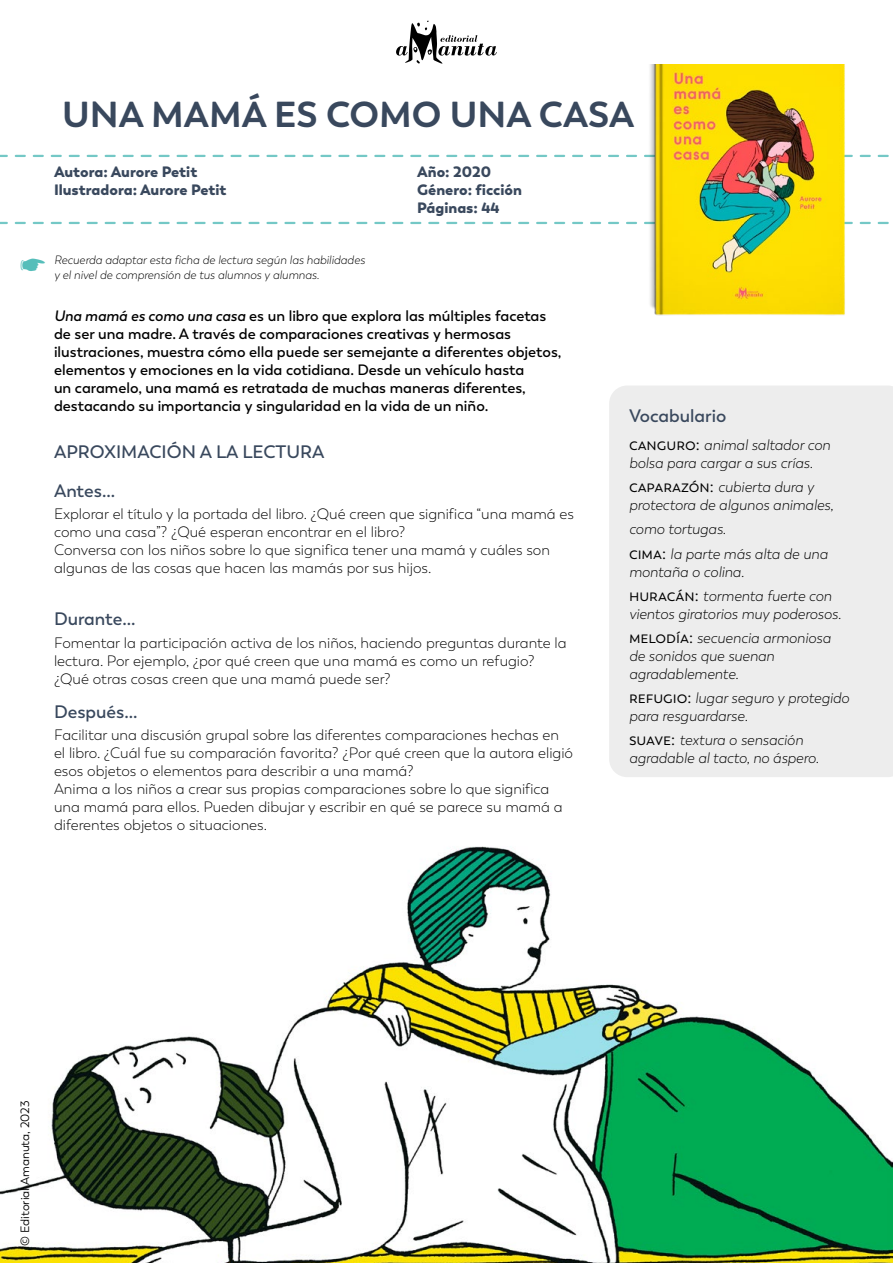
<style>
.page{position:relative;width:893px;height:1263px;background:#fff}
.page>*{position:absolute;margin:0;border:0;box-sizing:border-box;transform-origin:0 0}
.t1{font:700 36px "Boston";color:#39485d}
.t2{font:600 18px/38.5px "Boston";color:#39485d}
.t3{font:300 15px/18px "Boston";color:#000}
.t4{font:italic 300 15px/18px "Boston";color:#000}
.t5{font:600 15px/18px "Boston";color:#000}
.t6{font:900 15px/18px "Boston";color:#39485d}
.t7{font:italic 300 12px/14.4px "Boston";color:#000}
.t8{font:12px "Boston";letter-spacing:-.005em;color:#000}
.s1{font-style:italic}
.s2{font-weight:400;font-style:normal;font-size:16.5px}
</style>
<div class="page">
<img style="left:0;top:846px;width:893px;height:417px">
<svg style="left:396px;top:21px;width:101px;height:43px"></svg>
<svg style="left:0;top:222px;width:575px;height:2px"></svg>
<svg style="left:0;top:155px;width:575px;height:2px"></svg>
<div style="left:609px;top:386px;width:284px;height:391px;background:#ededed"></div>
<img style="left:575px;top:65px;width:314px;height:251px">
<h1 class="t1" style="left:62px;top:93px;width:574px">UNA MAMÁ ES COMO UNA CASA</h1>
<p class="t6" style="left:54px;top:163px;width:174px">Autora: Aurore Petit<br>Ilustradora: Aurore Petit</p>
<p class="t6" style="left:417px;top:163px;width:106px">Año: 2020<br>Género: ficción<br>Páginas: 44</p>
<p class="t7" style="left:54px;top:253px;width:312px">Recuerda adaptar esta ficha de lectura según las habilidades y el nivel de comprensión de tus alumnos y alumnas.</p>
<p class="t5" style="left:54px;top:307px;width:509px"><span class="s1">Una mamá es como una casa</span> es un libro que explora las múltiples facetas de ser una madre. A través de comparaciones creativas y hermosas ilustraciones, muestra cómo ella puede ser semejante a diferentes objetos, elementos y emociones en la vida cotidiana. Desde un vehículo hasta<br>un caramelo, una mamá es retratada de muchas maneras diferentes, destacando su importancia y singularidad en la vida de un niño.</p>
<p class="t2" style="left:54px;top:433px;width:272px">APROXIMACIÓN A LA LECTURA<br>Antes...</p>
<p class="t3" style="left:54px;top:505px;width:521px">Explorar el título y la portada del libro. ¿Qué creen que significa “una mamá es como una casa”? ¿Qué esperan encontrar en el libro?<br>Conversa con los niños sobre lo que significa tener una mamá y cuáles son algunas de las cosas que hacen las mamás por sus hijos.</p>
<p class="t2" style="left:54px;top:600px;width:83px">Durante...</p>
<p class="t3" style="left:54px;top:634px;width:514px">Fomentar la participación activa de los niños, haciendo preguntas durante la lectura. Por ejemplo, ¿por qué creen que una mamá es como un refugio? ¿Qué otras cosas creen que una mamá puede ser?</p>
<p class="t2" style="left:54px;top:693px;width:85px">Después...</p>
<p class="t3" style="left:54px;top:726px;width:521px">Facilitar una discusión grupal sobre las diferentes comparaciones hechas en el libro. ¿Cuál fue su comparación favorita? ¿Por qué creen que la autora eligió esos objetos o elementos para describir a una mamá?<br>Anima a los niños a crear sus propias comparaciones sobre lo que significa una mamá para ellos. Pueden dibujar y escribir en qué se parece su mamá a diferentes objetos o situaciones.</p>
<p class="t2" style="left:629px;top:397px;width:99px">Vocabulario</p>
<p class="t4" style="left:629px;top:436px;width:203px"><span class="s2">canguro:</span> animal saltador con bolsa para cargar a sus crías.</p>
<p class="t4" style="left:629px;top:478px;width:206px"><span class="s2">caparazón:</span> cubierta dura y protectora de algunos animales,</p>
<p class="t4" style="left:629px;top:517px;width:200px;line-height:24px">como tortugas.<br><span class="s2">cima:</span> la parte más alta de una</p>
<p class="t4" style="left:629px;top:559px;width:204px;line-height:24px">montaña o colina.<br><span class="s2">huracán:</span> tormenta fuerte con</p>
<p class="t4" style="left:629px;top:602px;width:214px;line-height:24px">vientos giratorios muy poderosos. <span class="s2">melodía:</span> secuencia armoniosa</p>
<p class="t4" style="left:629px;top:647px;width:147px">de sonidos que suenan agradablemente.</p>
<p class="t4" style="left:629px;top:689px;width:222px"><span class="s2">refugio:</span> lugar seguro y protegido para resguardarse.</p>
<p class="t4" style="left:629px;top:731px;width:191px"><span class="s2">suave:</span> textura o sensación agradable al tacto, no áspero.</p>
<p class="t8" style="left:18px;top:1246px;width:147px;rotate:-90deg">© Editorial Amanuta, 2023</p>
</div>
